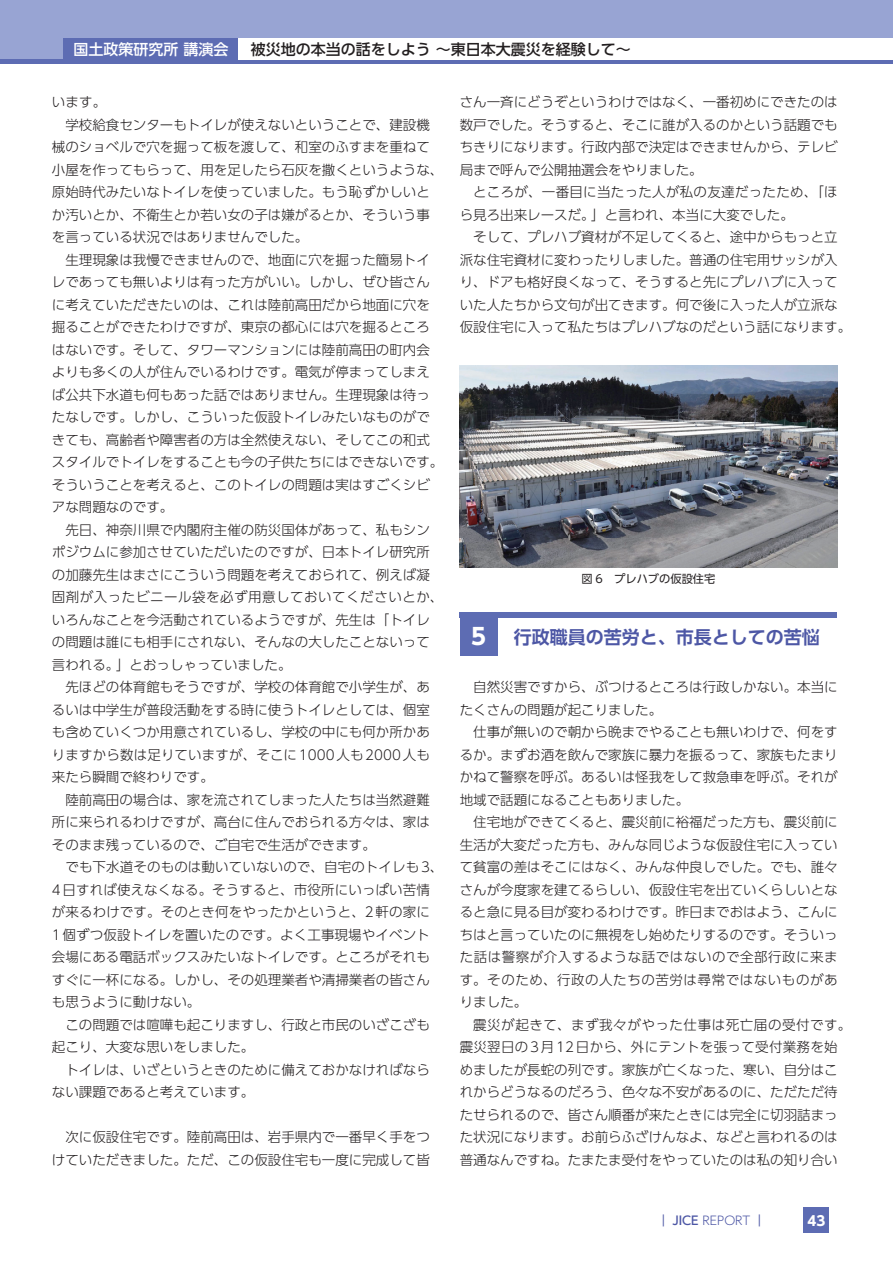
<style>
.page{position:relative;width:893px;height:1263px;background:#fff}
.page>*{position:absolute;margin:0;border:0;box-sizing:border-box;transform-origin:0 0}
.t1{font:700 18px "UD Shin Go Pro De";color:#4d57a5}
.t2{font:500 15px "UD Shin Go Pro";color:#231f20}
.t3{font:500 15px "UD Shin Go Pro";color:#fff}
.t4{font:300 13.5px/22.5px "UD Shin Go Pro";color:#231f20;text-align:justify}
.t5{font:300 13.5px/22.5px "UD Shin Go Pro";letter-spacing:.02em;color:#231f20}
.t6{font:300 13.5px "UD Shin Go Pro";letter-spacing:.04em;color:#231f20}
.t7{font:700 13.5px "UD Shin Go Pro";color:#fff}
.t8{font:500 12px "UD Shin Go Pro";color:#4d57a5}
.t9{font:11.25px "UD Shin Go Pro";color:#231f20}
.s1{font-family:"UD Shin Go Pro";font-size:22.5px;color:#fff}
.s2{font-weight:300}
</style>
<div class="page">
<div style="left:0;top:0;width:893px;height:64px;background:#98a4d3"></div>
<div style="left:0;top:59px;width:893px;height:5px;background:#5d6cb3"></div>
<div style="left:238px;top:38px;width:655px;height:22px;background:#fff"></div>
<div style="left:64px;top:38px;width:174px;height:22px;background:#5d6cb3"></div>
<img style="left:460px;top:365px;width:377px;height:202px">
<div style="left:460px;top:617px;width:37px;height:39px;background:#5d6cb3"></div>
<div style="left:460px;top:612px;width:377px;height:5px;background:#5d6cb3"></div>
<div style="left:804px;top:1208px;width:25px;height:25px;background:#5d6cb3"></div>
<p class="t3" style="left:73px;top:37px;width:156px">国土政策研究所 講演会</p>
<p class="t2" style="left:251px;top:37px;width:380px">被災地の本当の話をしよう ～東日本大震災を経験して～</p>
<p class="t4" style="left:52px;top:90px;width:56px">います。</p>
<p class="t4" style="left:65px;top:113px;width:366px">学校給食センターもトイレが使えないということで、建設機</p>
<p class="t4" style="left:52px;top:135px;width:380px">械のショベルで穴を掘って板を渡して、和室のふすまを重ねて</p>
<p class="t4" style="left:52px;top:158px;width:393px">小屋を作ってもらって、用を足したら石灰を撒くというような、</p>
<p class="t4" style="left:52px;top:180px;width:380px">原始時代みたいなトイレを使っていました。もう恥ずかしいと</p>
<p class="t4" style="left:52px;top:203px;width:380px">か汚いとか、不衛生とか若い女の子は嫌がるとか、そういう事</p>
<p class="t4" style="left:52px;top:225px;width:258px">を言っている状況ではありませんでした。</p>
<p class="t4" style="left:65px;top:248px;width:366px">生理現象は我慢できませんので、地面に穴を掘った簡易トイ</p>
<p class="t4" style="left:52px;top:270px;width:380px">レであっても無いよりは有った方がいい。しかし、ぜひ皆さん</p>
<p class="t4" style="left:52px;top:293px;width:380px">に考えていただきたいのは、これは陸前高田だから地面に穴を</p>
<p class="t4" style="left:52px;top:315px;width:380px">掘ることができたわけですが、東京の都心には穴を掘るところ</p>
<p class="t4" style="left:52px;top:338px;width:380px">はないです。そして、タワーマンションには陸前高田の町内会</p>
<p class="t4" style="left:52px;top:360px;width:380px">よりも多くの人が住んでいるわけです。電気が停まってしまえ</p>
<p class="t4" style="left:52px;top:383px;width:380px">ば公共下水道も何もあった話ではありません。生理現象は待っ</p>
<p class="t4" style="left:52px;top:405px;width:380px">たなしです。しかし、こういった仮設トイレみたいなものがで</p>
<p class="t4" style="left:52px;top:428px;width:380px">きても、高齢者や障害者の方は全然使えない、そしてこの和式</p>
<p class="t4" style="left:52px;top:450px;width:393px">スタイルでトイレをすることも今の子供たちにはできないです。</p>
<p class="t4" style="left:52px;top:473px;width:380px">そういうことを考えると、このトイレの問題は実はすごくシビ</p>
<p class="t4" style="left:52px;top:495px;width:123px">アな問題なのです。</p>
<p class="t4" style="left:65px;top:518px;width:366px">先日、神奈川県で内閣府主催の防災国体があって、私もシン</p>
<p class="t4" style="left:52px;top:540px;width:380px">ポジウムに参加させていただいたのですが、日本トイレ研究所</p>
<p class="t4" style="left:52px;top:563px;width:380px">の加藤先生はまさにこういう問題を考えておられて、例えば凝</p>
<p class="t6" style="left:52px;top:586px;width:393px">固剤が入ったビニール袋を必ず用意しておいてくださいとか、</p>
<p class="t4" style="left:52px;top:608px;width:380px">いろんなことを今活動されているようですが、先生は「トイレ</p>
<p class="t4" style="left:52px;top:630px;width:380px">の問題は誰にも相手にされない、そんなの大したことないって</p>
<p class="t4" style="left:52px;top:653px;width:241px">言われる。」とおっしゃっていました。</p>
<p class="t4" style="left:65px;top:675px;width:366px">先ほどの体育館もそうですが、学校の体育館で小学生が、あ</p>
<p class="t4" style="left:52px;top:698px;width:380px">るいは中学生が普段活動をする時に使うトイレとしては、個室</p>
<p class="t4" style="left:52px;top:720px;width:380px">も含めていくつか用意されているし、学校の中にも何か所かあ</p>
<p class="t4" style="left:52px;top:743px;width:379px">りますから数は足りていますが、そこに1000人も2000人も</p>
<p class="t4" style="left:52px;top:765px;width:164px">来たら瞬間で終わりです。</p>
<p class="t4" style="left:65px;top:788px;width:366px">陸前高田の場合は、家を流されてしまった人たちは当然避難</p>
<p class="t4" style="left:52px;top:810px;width:380px">所に来られるわけですが、高台に住んでおられる方々は、家は</p>
<p class="t4" style="left:52px;top:833px;width:326px">そのまま残っているので、ご自宅で生活ができます。</p>
<p class="t4" style="left:65px;top:855px;width:380px">でも下水道そのものは動いていないので、自宅のトイレも3、</p>
<p class="t4" style="left:52px;top:878px;width:380px">4日すれば使えなくなる。そうすると、市役所にいっぱい苦情</p>
<p class="t4" style="left:52px;top:900px;width:379px">が来るわけです。そのとき何をやったかというと、2軒の家に</p>
<p class="t4" style="left:52px;top:923px;width:379px">1個ずつ仮設トイレを置いたのです。よく工事現場やイベント</p>
<p class="t4" style="left:52px;top:945px;width:380px">会場にある電話ボックスみたいなトイレです。ところがそれも</p>
<p class="t4" style="left:52px;top:968px;width:380px">すぐに一杯になる。しかし、その処理業者や清掃業者の皆さん</p>
<p class="t4" style="left:52px;top:990px;width:150px">も思うように動けない。</p>
<p class="t4" style="left:65px;top:1013px;width:366px">この問題では喧嘩も起こりますし、行政と市民のいざこざも</p>
<p class="t4" style="left:52px;top:1035px;width:204px">起こり、大変な思いをしました。</p>
<p class="t4" style="left:65px;top:1058px;width:366px">トイレは、いざというときのために備えておかなければなら</p>
<p class="t4" style="left:52px;top:1080px;width:204px">ない課題であると考えています。</p>
<p class="t4" style="left:52px;top:1125px;width:380px;text-align:right">次に仮設住宅です。陸前高田は、岩手県内で一番早く手をつけていただきました。ただ、この仮設住宅も一度に完成して皆</p>
<p class="t4" style="left:460px;top:90px;width:380px">さん一斉にどうぞというわけではなく、一番初めにできたのは数戸でした。そうすると、そこに誰が入るのかという話題でもちきりになります。行政内部で決定はできませんから、テレビ局まで呼んで公開抽選会をやりました。</p>
<p class="t5" style="left:460px;top:180px;width:379px;text-indent:14px">ところが、一番目に当たった人が私の友達だったため、「ほら見ろ出来レースだ。」と言われ、本当に大変でした。</p>
<p class="t4" style="left:460px;top:225px;width:393px;text-align:left;text-indent:14px">そして、プレハブ資材が不足してくると、途中からもっと立派な住宅資材に変わったりしました。普通の住宅用サッシが入り、ドアも格好良くなって、そうすると先にプレハブに入っていた人たちから文句が出てきます。何で後に入った人が立派な仮設住宅に入って私たちはプレハブなのだという話になります。</p>
<p class="t9" style="left:581px;top:570px;width:135px">図 6　プレハブの仮設住宅</p>
<h1 class="t1" style="left:471px;top:622px;width:350px"><span class="s1">5</span> 行政職員の苦労と、市長としての苦悩</h1>
<p class="t4" style="left:460px;top:675px;width:379px;text-indent:14px">自然災害ですから、ぶつけるところは行政しかない。本当にたくさんの問題が起こりました。</p>
<p class="t4" style="left:460px;top:720px;width:379px;text-indent:14px">仕事が無いので朝から晩までやることも無いわけで、何をするか。まずお酒を飲んで家族に暴力を振るって、家族もたまりかねて警察を呼ぶ。あるいは怪我をして救急車を呼ぶ。それが地域で話題になることもありました。</p>
<p class="t4" style="left:460px;top:810px;width:379px;text-indent:14px">住宅地ができてくると、震災前に裕福だった方も、震災前に生活が大変だった方も、みんな同じような仮設住宅に入っていて貧富の差はそこにはなく、みんな仲良しでした。でも、誰々さんが今度家を建てるらしい、仮設住宅を出ていくらしいとなると急に見る目が変わるわけです。昨日までおはよう、こんにちはと言っていたのに無視をし始めたりするのです。そういった話は警察が介入するような話ではないので全部行政に来ます。そのため、行政の人たちの苦労は尋常ではないものがありました。</p>
<p class="t4" style="left:460px;top:1013px;width:393px;text-align:left;text-indent:14px">震災が起きて、まず我々がやった仕事は死亡届の受付です。震災翌日の3月12日から、外にテントを張って受付業務を始めましたが長蛇の列です。家族が亡くなった、寒い、自分はこれからどうなるのだろう、色々な不安があるのに、ただただ待たせられるので、皆さん順番が来たときには完全に切羽詰まった状況になります。お前らふざけんなよ、などと言われるのは普通なんですね。たまたま受付をやっていたのは私の知り合い</p>
<p class="t8" style="left:657px;top:1211px;width:110px">｜ JICE <span class="s2">REPORT</span> ｜</p>
<p class="t7" style="left:807px;top:1209px;width:19px">43</p>
</div>
